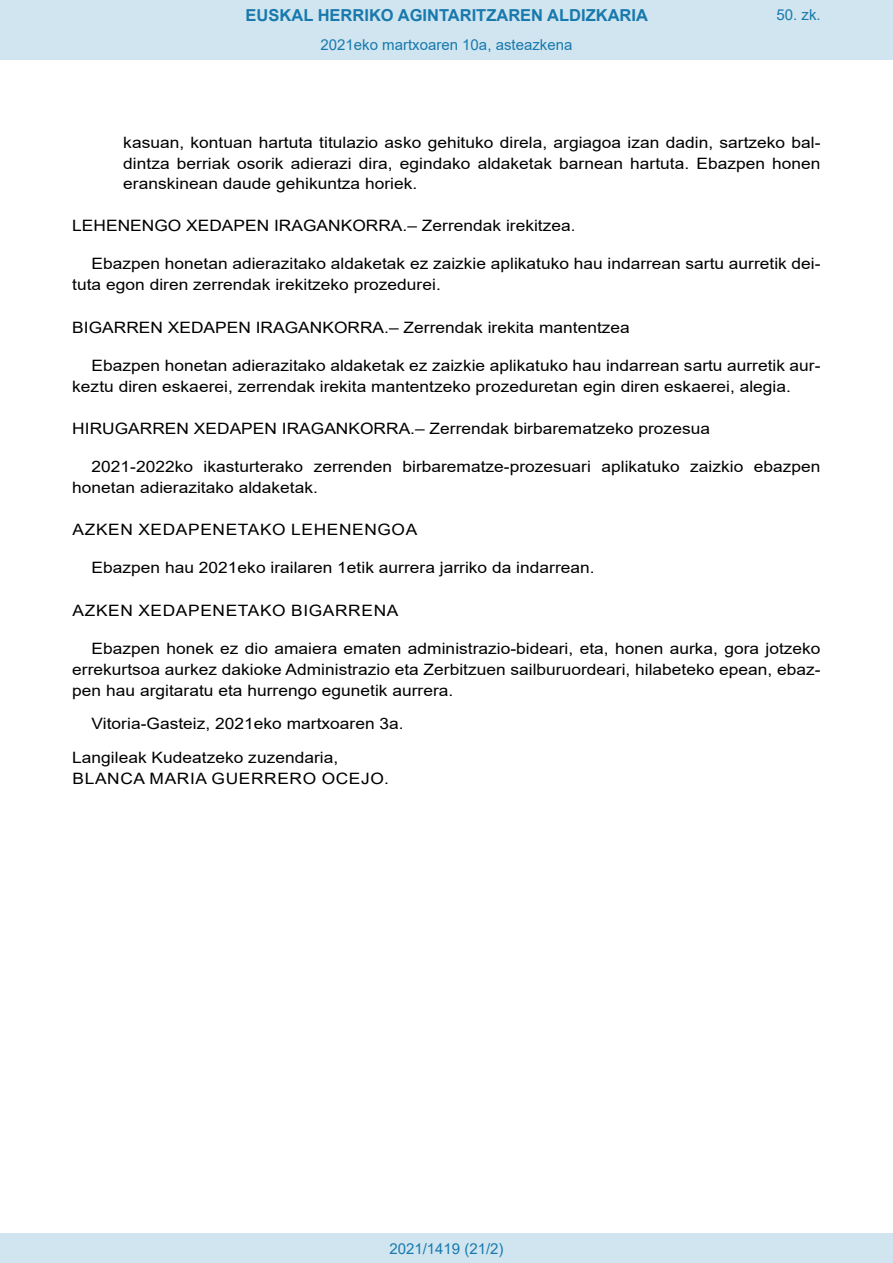
<style>
.page{position:relative;width:893px;height:1263px;background:#fff}
.page>*{position:absolute;margin:0;border:0;box-sizing:border-box;transform-origin:0 0}
.t1{font:700 16.5px "Arial";color:#1879ad}
.BOPVDetalle{font:15.6px/21px "Arial";color:#000;scale:1.11 1}
.BOPVDetalle2{font:15.6px/20.5px "Arial";color:#000;text-align:justify;scale:1.11 1}
.BOPVDisposicionTitul{font:15.6px "Arial";color:#000;scale:1.11 1}
.BOPVDisposicion{font:15.6px "Arial";letter-spacing:.035em;color:#000;scale:1.11 1}
.BOPVFirmaLugFec{font:15.6px "Arial";color:#000;scale:1.11 1}
.BOPVFirmaPuesto{font:15.6px "Arial";color:#000;scale:1.11 1}
.BOPVFirmaNombre{font:15.6px "Arial";letter-spacing:.035em;color:#000;scale:1.11 1}
.Paginacion_Centro{font:15px "Arial";color:#1879ad}
</style>
<div class="page">
<div style="left:0;top:0;width:893px;height:60px;background:#d0e5f0"></div>
<div style="left:0;top:1233px;width:893px;height:30px;background:#d0e5f0"></div>
<p class="t1" style="left:246px;top:3px;width:404px">EUSKAL HERRIKO AGINTARITZAREN ALDIZKARIA</p>
<p class="Paginacion_Centro" style="left:321px;top:35px;width:253px">2021eko martxoaren 10a, asteazkena</p>
<p class="Paginacion_Centro" style="left:776px;top:5px;width:46px">50. zk.</p>
<p class="BOPVDetalle2" style="left:123px;top:132px;width:630px">kasuan, kontuan hartuta titulazio asko gehituko direla, argiagoa izan dadin, sartzeko bal&shy;dintza berriak osorik adierazi dira, egindako aldaketak barnean hartuta. Ebazpen honen eranskinean daude gehikuntza horiek.</p>
<p class="BOPVDisposicionTitul" style="left:72px;top:215px;width:455px">LEHENENGO XEDAPEN IRAGANKORRA.– Zerrendak irekitzea.</p>
<p class="BOPVDetalle" style="left:72px;top:253px;width:676px;text-indent:19px">Ebazpen honetan adierazitako aldaketak ez zaizkie aplikatuko hau indarrean sartu aurretik dei&shy;tuta egon diren zerrendak irekitzeko prozedurei.</p>
<p class="BOPVDisposicionTitul" style="left:72px;top:316px;width:504px">BIGARREN XEDAPEN IRAGANKORRA.– Zerrendak irekita mantentzea</p>
<p class="BOPVDetalle" style="left:72px;top:355px;width:676px;text-indent:19px">Ebazpen honetan adierazitako aldaketak ez zaizkie aplikatuko hau indarrean sartu aurretik aur&shy;keztu diren eskaerei, zerrendak irekita mantentzeko prozeduretan egin diren eskaerei, alegia.</p>
<p class="BOPVDisposicionTitul" style="left:72px;top:418px;width:576px">HIRUGARREN XEDAPEN IRAGANKORRA.– Zerrendak birbarematzeko prozesua</p>
<p class="BOPVDetalle" style="left:72px;top:456px;width:676px;text-indent:19px">2021-2022ko ikasturterako zerrenden birbarematze-prozesuari aplikatuko zaizkio ebazpen honetan adierazitako aldaketak.</p>
<p class="BOPVDisposicion" style="left:73px;top:519px;width:312px">AZKEN XEDAPENETAKO LEHENENGOA</p>
<p class="BOPVDetalle" style="left:92px;top:557px;width:455px">Ebazpen hau 2021eko irailaren 1etik aurrera jarriko da indarrean.</p>
<p class="BOPVDisposicion" style="left:73px;top:599px;width:295px">AZKEN XEDAPENETAKO BIGARRENA</p>
<p class="BOPVDetalle" style="left:72px;top:637px;width:676px;text-align:justify;text-indent:19px">Ebazpen honek ez dio amaiera ematen administrazio-bideari, eta, honen aurka, gora jotzeko errekurtsoa aurkez dakioke Administrazio eta Zerbitzuen sailburuordeari, hilabeteko epean, ebaz&shy;pen hau argitaratu eta hurrengo egunetik aurrera.</p>
<p class="BOPVFirmaLugFec" style="left:92px;top:713px;width:283px">Vitoria-Gasteiz, 2021eko martxoaren 3a.</p>
<p class="BOPVFirmaPuesto" style="left:72px;top:747px;width:241px">Langileak Kudeatzeko zuzendaria,</p>
<p class="BOPVFirmaNombre" style="left:73px;top:768px;width:287px">BLANCA MARIA GUERRERO OCEJO.</p>
<p class="Paginacion_Centro" style="left:389px;top:1238px;width:116px">2021/1419 (21/2)</p>
</div>
